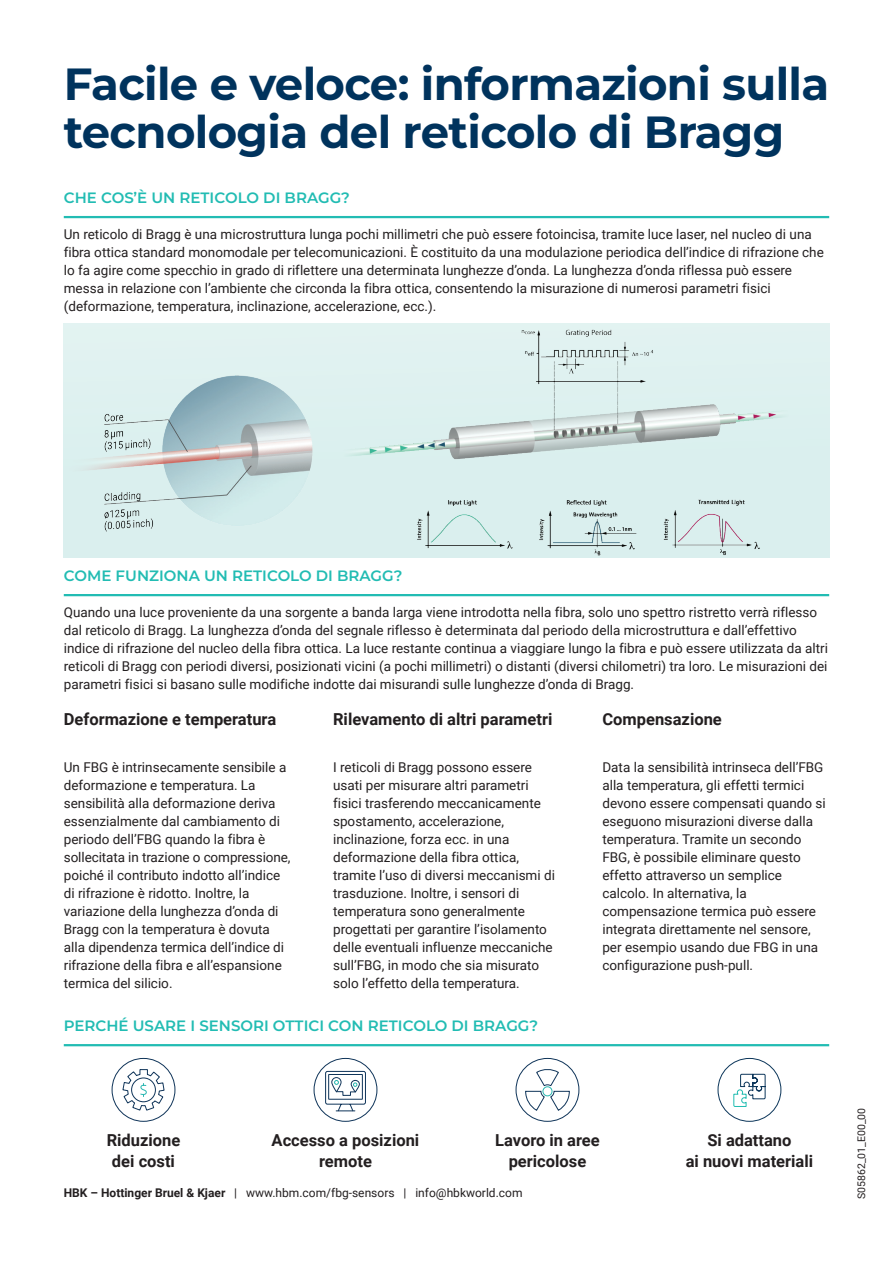
<style>
.page{position:relative;width:893px;height:1263px;background:#fff}
.page>*{position:absolute;margin:0;border:0;box-sizing:border-box;transform-origin:0 0}
.Headline___blue{font:700 45px/48px "Montserrat";letter-spacing:-.015em;color:#00335d}
.Copy_subheadline___b{font:700 16.5px/21px "Roboto";color:#231f20;text-align:center}
.Copy___white__paragr{font:600 15px "Montserrat";color:#22bcb3}
.Copy_subheadline___b-2{font:13.5px/18px "Roboto";color:#231f20}
.Copy___black{font:13.5px/18px "Roboto";color:#231f20}
.t1{font:12px "Roboto";color:#231f20}
.t2{font:10.5px "Roboto";color:#231f20}
.s1{font-weight:700}
</style>
<div class="page">
<hr style="left:64px;top:216px;width:765px;height:2px;background:#22bcb3">
<hr style="left:64px;top:594px;width:765px;height:2px;background:#22bcb3">
<hr style="left:64px;top:1044px;width:765px;height:2px;background:#22bcb3">
<div style="left:718px;top:1058px;width:63px;height:64px;border:1px solid #0c365a;border-radius:50%"></div>
<svg style="left:733px;top:1073px;width:33px;height:34px"></svg>
<div style="left:112px;top:1058px;width:63px;height:64px;border:1px solid #0f3459;border-radius:50%"></div>
<svg style="left:122px;top:1069px;width:43px;height:42px"></svg>
<div style="left:516px;top:1058px;width:63px;height:64px;border:1px solid #0f3459;border-radius:50%"></div>
<svg style="left:525px;top:1068px;width:45px;height:43px"></svg>
<div style="left:314px;top:1058px;width:63px;height:64px;border:1px solid #0f3459;border-radius:50%"></div>
<svg style="left:325px;top:1070px;width:41px;height:42px"></svg>
<div style="left:64px;top:323px;width:765px;height:234px;background:#def1ef"></div>
<img style="left:88px;top:375px;width:225px;height:157px">
<img style="left:349px;top:329px;width:432px;height:227px">
<p class="Headline___blue" style="left:64px;top:59px;width:767px">Facile e veloce: informazioni sulla tecnologia del reticolo di Bragg</p>
<p class="Copy___white__paragr" style="left:64px;top:187px;width:288px">CHE COS’È UN RETICOLO DI BRAGG?</p>
<p class="Copy___black" style="left:64px;top:224px;width:761px">Un reticolo di Bragg è una microstruttura lunga pochi millimetri che può essere fotoincisa, tramite luce laser, nel nucleo di una fibra ottica standard monomodale per telecomunicazioni. È costituito da una modulazione periodica dell’indice di rifrazione che lo fa agire come specchio in grado di riflettere una determinata lunghezze d’onda. La lunghezza d’onda riflessa può essere messa in relazione con l’ambiente che circonda la fibra ottica, consentendo la misurazione di numerosi parametri fisici (deformazione, temperatura, inclinazione, accelerazione, ecc.).</p>
<p class="Copy___white__paragr" style="left:64px;top:565px;width:340px">COME FUNZIONA UN RETICOLO DI BRAGG?</p>
<p class="Copy___black" style="left:64px;top:602px;width:766px">Quando una luce proveniente da una sorgente a banda larga viene introdotta nella fibra, solo uno spettro ristretto verrà riflesso dal reticolo di Bragg. La lunghezza d’onda del segnale riflesso è determinata dal periodo della microstruttura e dall’effettivo indice di rifrazione del nucleo della fibra ottica. La luce restante continua a viaggiare lungo la fibra e può essere utilizzata da altri reticoli di Bragg con periodi diversi, posizionati vicini (a pochi millimetri) o distanti (diversi chilometri) tra loro. Le misurazioni dei parametri fisici si basano sulle modifiche indotte dai misurandi sulle lunghezze d’onda di Bragg.</p>
<p class="Copy_subheadline___b" style="left:64px;top:708px;width:214px">Deformazione e temperatura</p>
<p class="Copy_subheadline___b-2" style="left:64px;top:758px;width:228px">Un FBG è intrinsecamente sensibile a deformazione e temperatura. La sensibilità alla deformazione deriva essenzialmente dal cambiamento di periodo dell’FBG quando la fibra è sollecitata in trazione o compressione, poiché il contributo indotto all’indice di rifrazione è ridotto. Inoltre, la variazione della lunghezza d’onda di Bragg con la temperatura è dovuta alla dipendenza termica dell’indice di rifrazione della fibra e all’espansione termica del silicio.</p>
<p class="Copy_subheadline___b" style="left:333px;top:708px;width:221px">Rilevamento di altri parametri</p>
<p class="Copy_subheadline___b-2" style="left:333px;top:758px;width:223px">I reticoli di Bragg possono essere usati per misurare altri parametri fisici trasferendo meccanicamente spostamento, accelerazione, inclinazione, forza ecc. in una deformazione della fibra ottica, tramite l’uso di diversi meccanismi di trasduzione. Inoltre, i sensori di temperatura sono generalmente progettati per garantire l’isolamento delle eventuali influenze meccaniche sull’FBG, in modo che sia misurato solo l’effetto della temperatura.</p>
<p class="Copy___white__paragr" style="left:64px;top:1015px;width:476px">PERCHÉ USARE I SENSORI OTTICI CON RETICOLO DI BRAGG?</p>
<p class="Copy_subheadline___b" style="left:602px;top:708px;width:121px">Compensazione</p>
<p class="Copy_subheadline___b-2" style="left:602px;top:758px;width:225px">Data la sensibilità intrinseca dell’FBG alla temperatura, gli effetti termici devono essere compensati quando si eseguono misurazioni diverse dalla temperatura. Tramite un secondo FBG, è possibile eliminare questo effetto attraverso un semplice calcolo. In alternativa, la compensazione termica può essere integrata direttamente nel sensore, per esempio usando due FBG in una configurazione push-pull.</p>
<p class="Copy_subheadline___b" style="left:107px;top:1129px;width:75px">Riduzione</p>
<p class="Copy_subheadline___b" style="left:112px;top:1150px;width:65px">dei costi</p>
<p class="Copy_subheadline___b" style="left:272px;top:1129px;width:149px">Accesso a posizioni remote</p>
<p class="Copy_subheadline___b" style="left:495px;top:1129px;width:106px">Lavoro in aree</p>
<p class="Copy_subheadline___b" style="left:509px;top:1150px;width:79px">pericolose</p>
<p class="t1" style="left:64px;top:1184px;width:460px"><span class="s1">HBK – Hottinger Bruel &amp; Kjaer</span> | www.hbm.com/fbg-sensors | info@hbkworld.com</p>
<p class="Copy_subheadline___b" style="left:707px;top:1129px;width:86px">Si adattano</p>
<p class="Copy_subheadline___b" style="left:686px;top:1150px;width:129px">ai nuovi materiali</p>
<p class="t2" style="left:854px;top:1199px;width:93px;rotate:-90deg">S05862_01_E00_00</p>
</div>
